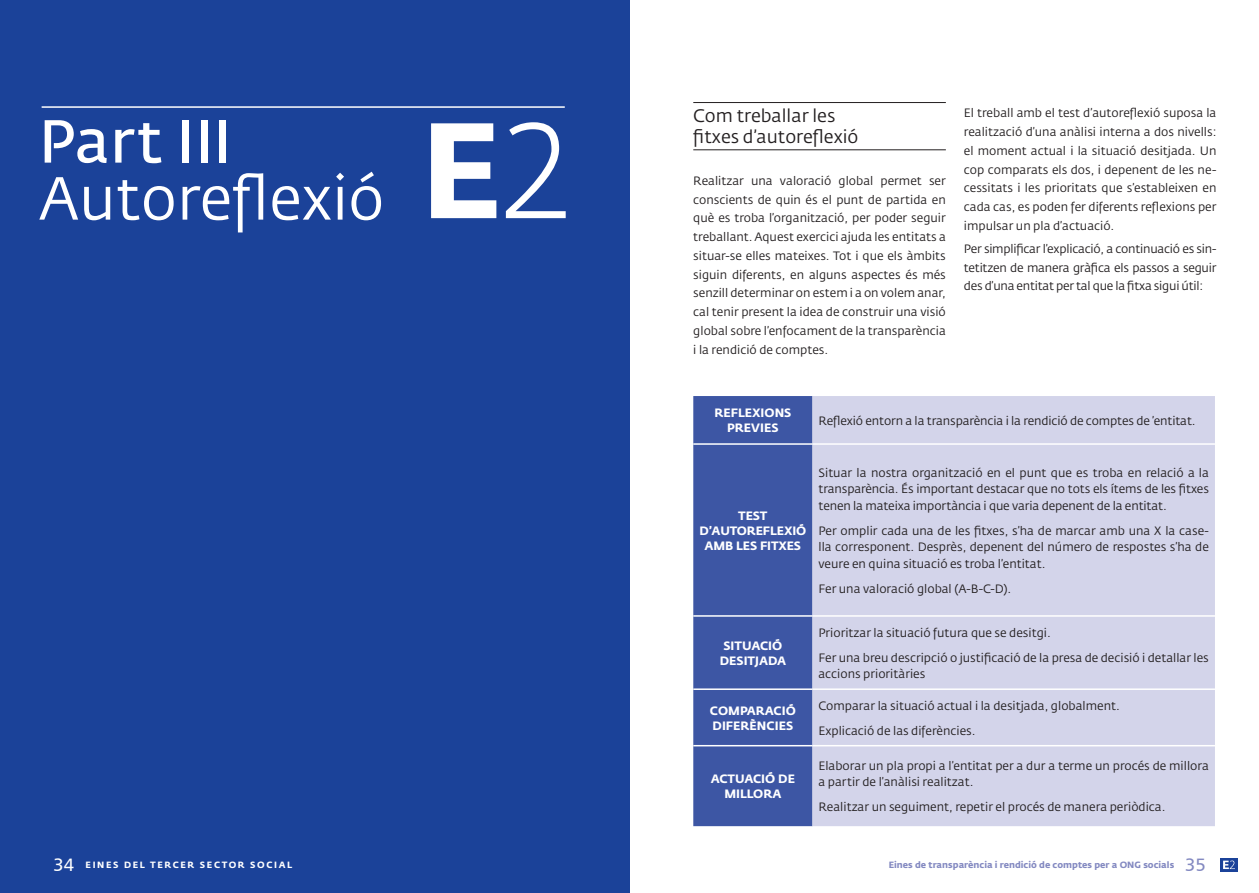
<style>
.page{position:relative;width:1259px;height:893px;background:#fff}
.page>*{position:absolute;margin:0;border:0;box-sizing:border-box;transform-origin:0 0}
.t1{font:60px "Fedra Sans Std";color:#fff}
.t2{font:60px "Fedra Sans Std";color:#fff}
.t3{font:18px/21px "Fedra Sans Std";color:#231f20}
.t4{font:12px/18.8px "Fedra Sans Std";color:#231f20;text-align:justify}
.t5{font:700 12px/15px "Fedra Sans Std";color:#fff;text-align:center}
.t6{font:700 9px "Fedra Sans Std";color:#8389c1}
.t7{font:700 9px "Fedra Sans Std";letter-spacing:.18em;color:#fff}
.s1{font-family:"Humanist 777 BT Roman B";font-weight:400;font-size:18px}
</style>
<div class="page">
<div style="left:0;top:0;width:629px;height:893px;background:#1b4299"></div>
<hr style="left:42px;top:106px;width:523px;height:2px;background:#fff">
<svg style="left:431px;top:122px;width:135px;height:96px"></svg>
<div style="left:1219px;top:858px;width:18px;height:13px;background:#1b4299"></div>
<svg style="left:1223px;top:860px;width:12px;height:9px"></svg>
<hr style="left:693px;top:102px;width:253px;height:1px;background:#231f20">
<hr style="left:693px;top:149px;width:253px;height:1px;background:#231f20">
<div style="left:693px;top:396px;width:119px;height:430px;background:#3d56a4"></div>
<div style="left:812px;top:396px;width:403px;height:430px;background:#d3d4ea"></div>
<hr style="left:693px;top:443px;width:119px;height:2px;background:#fff">
<hr style="left:812px;top:443px;width:403px;height:2px;background:#fff">
<hr style="left:693px;top:615px;width:119px;height:2px;background:#fff">
<hr style="left:812px;top:615px;width:403px;height:2px;background:#fff">
<hr style="left:693px;top:688px;width:119px;height:2px;background:#fff">
<hr style="left:812px;top:688px;width:403px;height:2px;background:#fff">
<hr style="left:693px;top:745px;width:119px;height:1px;background:#fff">
<hr style="left:812px;top:745px;width:403px;height:1px;background:#fff">
<h1 class="t2" style="left:39px;top:104px;width:195px">Part III</h1>
<h1 class="t1" style="left:39px;top:161px;width:347px">Autoreflexió</h1>
<h2 class="t3" style="left:693px;top:105px;width:167px">Com treballar les fitxes d’autoreflexió</h2>
<p class="t4" style="left:693px;top:171px;width:254px">Realitzar una valoració global permet ser conscients de quin és el punt de partida en què es troba l’organització, per poder seguir treballant. Aquest exercici ajuda les entitats a situar-se elles mateixes. Tot i que els àmbits siguin diferents, en alguns aspectes és més senzill determinar on estem i a on volem anar, cal tenir present la idea de construir una visió global sobre l’enfocament de la transparència i la rendició de comptes.</p>
<p class="t4" style="left:964px;top:104px;width:254px">El treball amb el test d’autoreflexió suposa la realització d’una anàlisi interna a dos nivells: el moment actual i la situació desitjada. Un cop comparats els dos, i depenent de les ne&shy;cessitats i les prioritats que s’estableixen en cada cas, es poden fer diferents reflexions per impulsar un pla d’actuació.</p>
<p class="t4" style="left:964px;top:239px;width:254px">Per simplificar l’explicació, a continuació es sin&shy;tetitzen de manera gràfica els passos a seguir des d’una entitat per tal que la fitxa sigui útil:</p>
<p class="t5" style="left:714px;top:405px;width:79px">REFLEXIONS<br>PREVIES</p>
<p class="t4" style="left:818px;top:411px;width:379px">Reflexió entorn a la transparència i la rendició de comptes de ’entitat.</p>
<p class="t5" style="left:699px;top:508px;width:108px">TEST<br>D’AUTOREFLEXIÓ<br>AMB LES FITXES</p>
<p class="t4" style="left:818px;top:464px;width:392px;line-height:16.5px">Situar la nostra organització en el punt que es troba en relació a la transparència. És important destacar que no tots els ítems de les fitxes tenen la mateixa importància i que varia depenent de la entitat.</p>
<p class="t4" style="left:818px;top:522px;width:392px;line-height:16.5px">Per omplir cada una de les fitxes, s’ha de marcar amb una X la case&shy;lla corresponent. Desprès, depenent del número de respostes s’ha de veure en quina situació es troba l’entitat.</p>
<p class="t4" style="left:818px;top:579px;width:194px">Fer una valoració global (A-B-C-D).</p>
<p class="t5" style="left:719px;top:638px;width:68px">SITUACIÓ<br>DESITJADA</p>
<p class="t4" style="left:818px;top:620px;width:392px;line-height:25px">Prioritzar la situació futura que se desitgi.<br>Fer una breu descripció o justificació de la presa de decisió i detallar les</p>
<p class="t4" style="left:818px;top:664px;width:108px">accions prioritàries</p>
<p class="t5" style="left:710px;top:703px;width:87px;text-align:left">COMPARACIÓ<br>DIFERÈNCIES</p>
<p class="t4" style="left:818px;top:693px;width:303px;line-height:25px">Comparar la situació actual i la desitjada, globalment.<br>Explicació de las diferències.</p>
<p class="t5" style="left:710px;top:771px;width:86px">ACTUACIÓ DE<br>MILLORA</p>
<p class="t4" style="left:818px;top:757px;width:392px;line-height:16.5px">Elaborar un pla propi a l’entitat per a dur a terme un procés de millora a partir de l’anàlisi realitzat.</p>
<p class="t4" style="left:818px;top:798px;width:348px">Realitzar un seguiment, repetir el procés de manera periòdica.</p>
<p class="t7" style="left:53px;top:859px;width:240px"><span class="s1">34</span> EINES DEL TERCER SECTOR SOCIAL</p>
<p class="t6" style="left:888px;top:859px;width:319px">Eines de transparència i rendició de comptes per a ONG socials <span class="s1">35</span></p>
</div>
